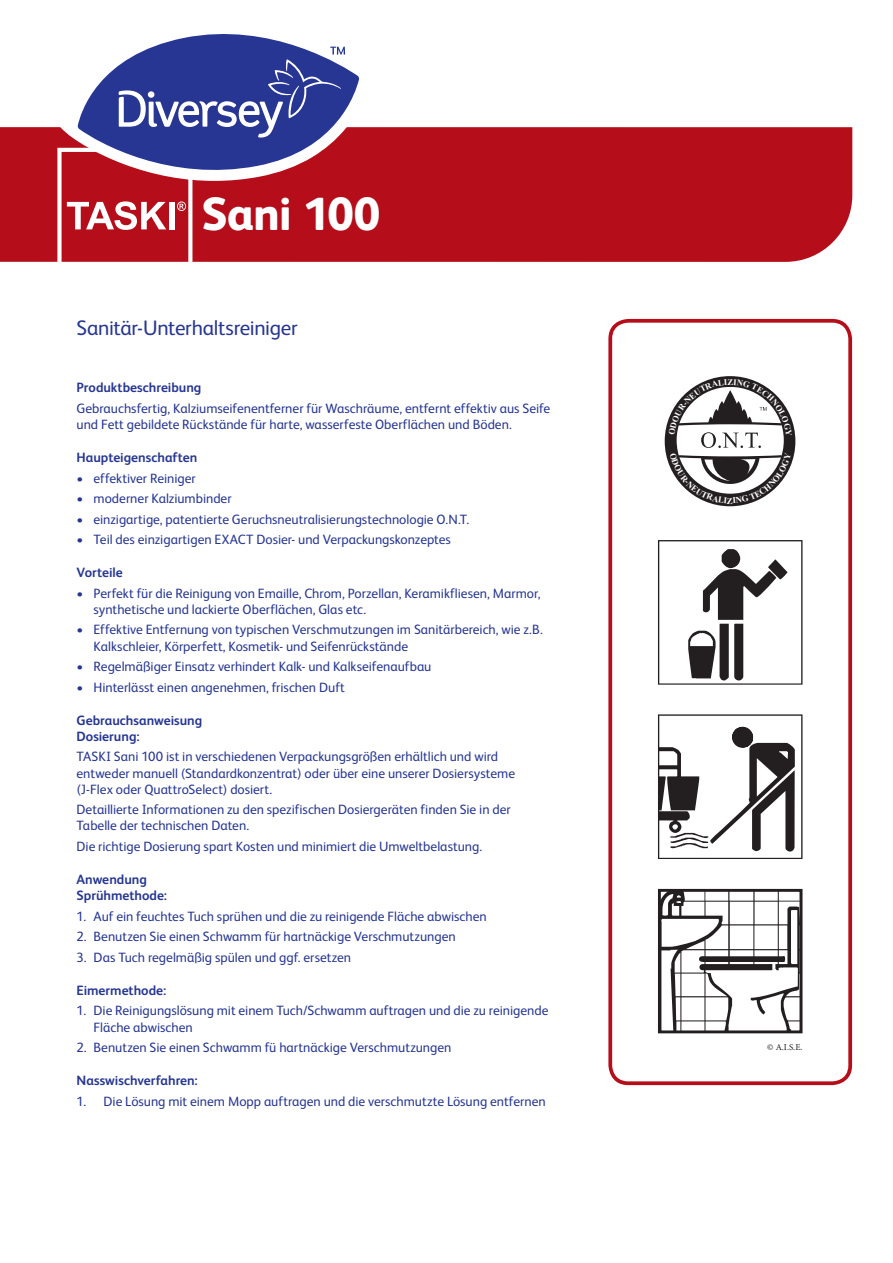
<style>
.page{position:relative;width:893px;height:1263px;background:#fff}
.page>*{position:absolute;margin:0;border:0;box-sizing:border-box;transform-origin:0 0}
.t1{font:800 46.5px "FS Albert Pro";letter-spacing:-.015em;color:#fff}
.Product_Description{font:21px "FS Albert Pro";letter-spacing:-.015em;color:#263692}
.Maintext{font:13.5px/16.2px "FS Albert Pro";color:#263692}
.Subheads{font:700 13.5px/16.2px "FS Albert Pro";color:#263692}
.t2{font:9px "Minion Pro";color:#231f20}
.t3{font:700 8.7px "Times New Roman";color:#fff}
.t4{font:700 8.55px "Times New Roman";color:#fff}
</style>
<div class="page">
<div style="left:0;top:127px;width:852px;height:135px;background:#b50e1a"></div>
<svg style="left:57px;top:148px;width:135px;height:114px;background:#c23b45"></svg>
<div style="left:169px;top:202px;width:6px;height:27px;background:#fff"></div>
<svg style="left:608px;top:319px;width:244px;height:766px"></svg>
<svg style="left:658px;top:540px;width:144px;height:145px"></svg>
<svg style="left:658px;top:714px;width:144px;height:145px"></svg>
<svg style="left:662px;top:373px;width:137px;height:136px"></svg>
<div style="left:665px;top:376px;width:130px;height:130px;background:#231f20;border-radius:50%"></div>
<svg style="left:662px;top:893px;width:136px;height:136px"></svg>
<div style="left:658px;top:889px;width:144px;height:144px;border:3px solid #231f20"></div>
<svg style="left:58px;top:78px;width:316px;height:103px"></svg>
<svg style="left:78px;top:34px;width:281px;height:148px"></svg>
<svg style="left:119px;top:47px;width:226px;height:91px;background:#4b58a4"></svg>
<svg style="left:669px;top:379px;width:123px;height:124px"></svg>
<p class="t1" style="left:202px;top:178px;width:180px">Sani 100</p>
<p class="Product_Description" style="left:77px;top:313px;width:223px">Sanitär-Unterhaltsreiniger</p>
<p class="Subheads" style="left:77px;top:379px;width:126px">Produktbeschreibung</p>
<p class="Maintext" style="left:77px;top:399px;width:475px">Gebrauchsfertig, Kalziumseifenentferner für Waschräume, entfernt effektiv aus Seife und Fett gebildete Rückstände für harte, wasserfeste Oberflächen und Böden.</p>
<p class="Subheads" style="left:77px;top:449px;width:122px">Haupteigenschaften</p>
<p class="Maintext" style="left:77px;top:469px;width:121px">• effektiver Reiniger</p>
<p class="Maintext" style="left:77px;top:489px;width:157px">• moderner Kalziumbinder</p>
<p class="Maintext" style="left:77px;top:510px;width:394px">• einzigartige, patentierte Geruchsneutralisierungstechnologie O.N.T.</p>
<p class="Maintext" style="left:77px;top:530px;width:376px">• Teil des einzigartigen EXACT Dosier- und Verpackungskonzeptes</p>
<p class="Subheads" style="left:77px;top:564px;width:48px">Vorteile</p>
<p class="Maintext" style="left:94px;top:584px;width:448px;text-indent:-17px">• Perfekt für die Reinigung von Emaille, Chrom, Porzellan, Keramikfliesen, Marmor, synthetische und lackierte Oberflächen, Glas etc.</p>
<p class="Maintext" style="left:94px;top:621px;width:451px;text-indent:-17px">• Effektive Entfernung von typischen Verschmutzungen im Sanitärbereich, wie z.B.<br>Kalkschleier, Körperfett, Kosmetik- und Seifenrückstände</p>
<p class="Maintext" style="left:77px;top:657px;width:356px">• Regelmäßiger Einsatz verhindert Kalk- und Kalkseifenaufbau</p>
<p class="Maintext" style="left:77px;top:678px;width:270px">• Hinterlässt einen angenehmen, frischen Duft</p>
<p class="Subheads" style="left:77px;top:711px;width:127px">Gebrauchsanweisung<br>Dosierung:</p>
<p class="Maintext" style="left:77px;top:748px;width:440px">TASKI Sani 100 ist in verschiedenen Verpackungsgrößen erhältlich und wird entweder manuell (Standardkonzentrat) oder über eine unserer Dosiersysteme (J-Flex oder QuattroSelect) dosiert.</p>
<p class="Maintext" style="left:77px;top:800px;width:436px">Detaillierte Informationen zu den spezifischen Dosiergeräten finden Sie in der<br>Tabelle der technischen Daten.</p>
<p class="Maintext" style="left:77px;top:837px;width:407px">Die richtige Dosierung spart Kosten und minimiert die Umweltbelastung.</p>
<p class="Subheads" style="left:77px;top:871px;width:92px">Anwendung<br>Sprühmethode:</p>
<p class="Maintext" style="left:77px;top:907px;width:412px">1. Auf ein feuchtes Tuch sprühen und die zu reinigende Fläche abwischen</p>
<p class="Maintext" style="left:77px;top:927px;width:381px">2. Benutzen Sie einen Schwamm für hartnäckige Verschmutzungen</p>
<p class="Maintext" style="left:77px;top:948px;width:276px">3. Das Tuch regelmäßig spülen und ggf. ersetzen</p>
<p class="Subheads" style="left:77px;top:981px;width:91px">Eimermethode:</p>
<p class="Maintext" style="left:94px;top:1001px;width:456px;text-indent:-17px">1. Die Reinigungslösung mit einem Tuch/Schwamm auftragen und die zu reinigende<br>Fläche abwischen</p>
<p class="Maintext" style="left:77px;top:1038px;width:376px">2. Benutzen Sie einen Schwamm fü hartnäckige Verschmutzungen</p>
<p class="Subheads" style="left:77px;top:1072px;width:123px">Nasswischverfahren:</p>
<p class="Maintext" style="left:77px;top:1092px;width:471px">1. Die Lösung mit einem Mopp auftragen und die verschmutzte Lösung entfernen</p>
<p class="t4" style="left:727px;top:376px;width:7px">Z</p>
<p class="t3" style="left:727px;top:495px;width:7px">Z</p>
<p class="t2" style="left:767px;top:1041px;width:37px">© A.I.S.E.</p>
</div>
